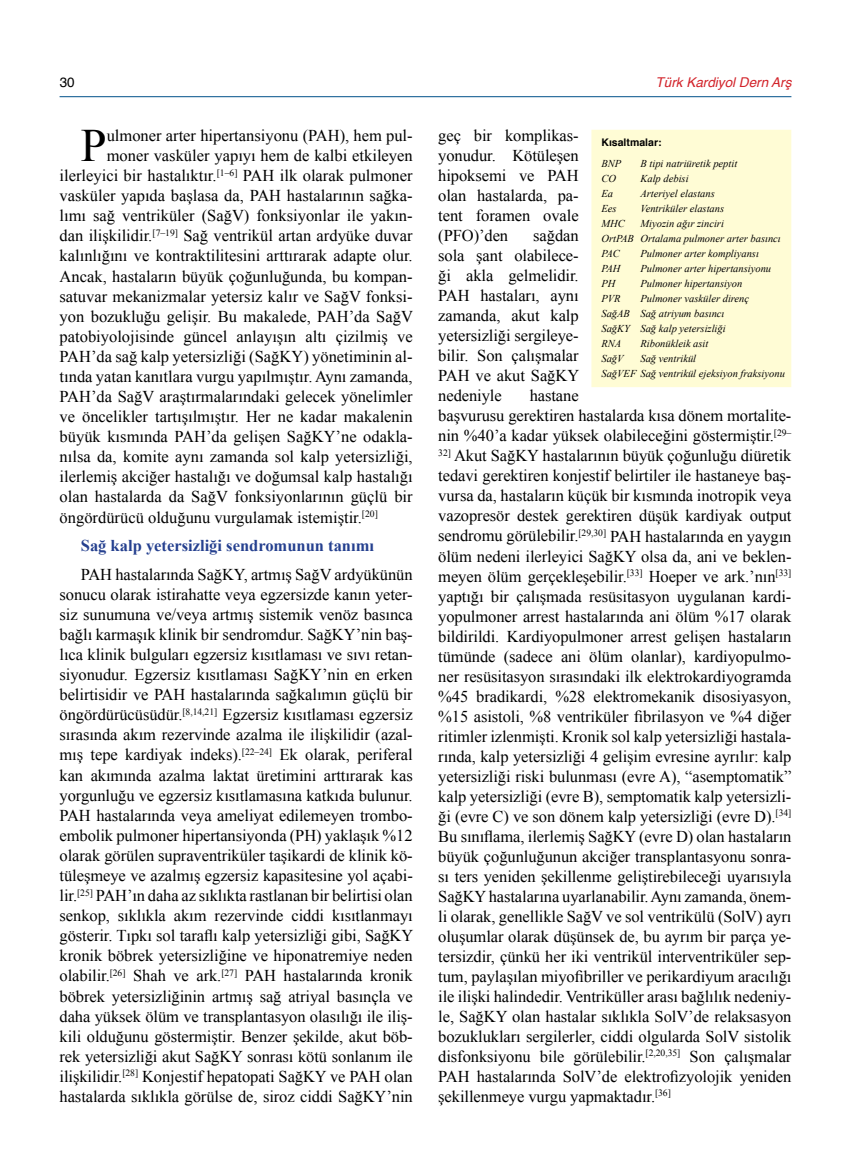
<style>
.page{position:relative;width:851px;height:1170px;background:#fff}
.page>*{position:absolute;margin:0;border:0;box-sizing:border-box;transform-origin:0 0}
.t1{font:46.35px "Times New Roman";color:#000}
.t2{font:16.5px/20px "Times New Roman";letter-spacing:-.005em;color:#000;text-align:justify}
.t3{font:700 16.5px "Times New Roman";color:#25408f}
.t4{font:italic 13.5px "Helvetica";color:#d2232a}
.t5{font:13.5px "Helvetica";color:#000}
.t6{font:italic 10.5px/15px "Times New Roman";color:#000}
.t7{font:700 10.5px "Helvetica";color:#000}
</style>
<div class="page">
<hr style="left:60px;top:96px;width:731px;height:1px;background:#00508a">
<div style="left:592px;top:130px;width:198px;height:256px;background:#fffcd5"></div>
<div style="left:591px;top:130px;width:200px;height:257px;border:2px solid #fffcd5"></div>
<p class="t5" style="left:60px;top:73px;width:17px">30</p>
<p class="t4" style="left:655px;top:71px;width:137px">Türk Kardiyol Dern Arş</p>
<p class="t2" style="left:438px;top:125px;width:142px">geç bir komplikas&shy;yonudur. Kötüleşen hipoksemi ve PAH olan hastalarda, pa&shy;tent foramen ovale (PFO)’den</p>
<h1 class="t1" style="left:81px;top:114px;width:27px">P</h1>
<p class="t2" style="left:107px;top:125px;width:307px">ulmoner arter hipertansiyonu (PAH), hem pul-</p>
<p class="t7" style="left:601px;top:135px;width:62px">Kısaltmalar:</p>
<p class="t6" style="left:601px;top:156px;width:21px">BNP</p>
<p class="t6" style="left:640px;top:156px;width:98px">B tipi natriüretik peptit</p>
<p class="t6" style="left:601px;top:171px;width:16px">CO</p>
<p class="t6" style="left:640px;top:171px;width:50px">Kalp debisi</p>
<p class="t6" style="left:601px;top:186px;width:13px">Ea</p>
<p class="t6" style="left:640px;top:186px;width:76px">Arteriyel elastans</p>
<p class="t6" style="left:601px;top:201px;width:17px">Ees</p>
<p class="t6" style="left:640px;top:201px;width:85px">Ventriküler elastans</p>
<p class="t6" style="left:601px;top:216px;width:25px">MHC</p>
<p class="t2" style="left:107px;top:145px;width:307px">moner vasküler yapıyı hem de kalbi etkileyen</p>
<p class="t2" style="left:60px;top:165px;width:354px">ilerleyici bir hastalıktır.<sup>[1–6]</sup> PAH ilk olarak pulmoner</p>
<p class="t2" style="left:60px;top:185px;width:354px">vasküler yapıda başlasa da, PAH hastalarının sağka-</p>
<p class="t2" style="left:60px;top:205px;width:354px">lımı sağ ventriküler (SağV) fonksiyonlar ile yakın-</p>
<p class="t2" style="left:60px;top:225px;width:354px">dan ilişkilidir.<sup>[7–19]</sup> Sağ ventrikül artan ardyüke duvar</p>
<p class="t2" style="left:60px;top:246px;width:354px">kalınlığını ve kontraktilitesini arttırarak adapte olur.</p>
<p class="t2" style="left:60px;top:266px;width:354px">Ancak, hastaların büyük çoğunluğunda, bu kompan-</p>
<p class="t2" style="left:60px;top:286px;width:354px">satuvar mekanizmalar yetersiz kalır ve SağV fonksi-</p>
<p class="t2" style="left:60px;top:306px;width:355px">yon bozukluğu gelişir. Bu makalede, PAH’da SağV</p>
<p class="t2" style="left:60px;top:326px;width:354px">patobiyolojisinde güncel anlayışın altı çizilmiş ve</p>
<p class="t2" style="left:60px;top:346px;width:354px">PAH’da sağ kalp yetersizliği (SağKY) yönetiminin al-</p>
<p class="t2" style="left:60px;top:366px;width:354px">tında yatan kanıtlara vurgu yapılmıştır. Aynı zamanda,</p>
<p class="t2" style="left:60px;top:386px;width:354px">PAH’da SağV araştırmalarındaki gelecek yönelimler</p>
<p class="t2" style="left:60px;top:406px;width:354px">ve öncelikler tartışılmıştır. Her ne kadar makalenin</p>
<p class="t2" style="left:60px;top:426px;width:354px">büyük kısmında PAH’da gelişen SağKY’ne odakla-</p>
<p class="t2" style="left:60px;top:446px;width:354px">nılsa da, komite aynı zamanda sol kalp yetersizliği,</p>
<p class="t2" style="left:60px;top:466px;width:354px">ilerlemiş akciğer hastalığı ve doğumsal kalp hastalığı</p>
<p class="t2" style="left:60px;top:486px;width:354px">olan hastalarda da SağV fonksiyonlarının güçlü bir</p>
<p class="t2" style="left:60px;top:506px;width:320px">öngördürücü olduğunu vurgulamak istemiştir.<sup>[20]</sup></p>
<p class="t3" style="left:81px;top:534px;width:295px">Sağ kalp yetersizliği sendromunun tanımı</p>
<p class="t2" style="left:60px;top:564px;width:355px;text-indent:21px">PAH hastalarında SağKY, artmış SağV ardyükünün sonucu olarak istirahatte veya egzersizde kanın yeter&shy;siz sunumuna ve/veya artmış sistemik venöz basınca bağlı karmaşık klinik bir sendromdur. SağKY’nin baş&shy;lıca klinik bulguları egzersiz kısıtlaması ve sıvı retan&shy;siyonudur. Egzersiz kısıtlaması SağKY’nin en erken belirtisidir ve PAH hastalarında sağkalımın güçlü bir öngördürücüsüdür.<sup>[8,14,21]</sup> Egzersiz kısıtlaması egzersiz sırasında akım rezervinde azalma ile ilişkilidir (azal&shy;mış tepe kardiyak indeks).<sup>[22–24]</sup> Ek olarak, periferal kan akımında azalma laktat üretimini arttırarak kas yorgunluğu ve egzersiz kısıtlamasına katkıda bulunur.<br>PAH hastalarında veya ameliyat edilemeyen trombo&shy;embolik pulmoner hipertansiyonda (PH) yaklaşık %12 olarak görülen supraventriküler taşikardi de klinik kö&shy;tüleşmeye ve azalmış egzersiz kapasitesine yol açabi&shy;lir.<sup>[25]</sup> PAH’ın daha az sıklıkta rastlanan bir belirtisi olan senkop, sıklıkla akım rezervinde ciddi kısıtlanmayı gösterir. Tıpkı sol taraflı kalp yetersizliği gibi, SağKY kronik böbrek yetersizliğine ve hiponatremiye neden olabilir.<sup>[26]</sup> Shah ve ark.<sup>[27]</sup> PAH hastalarında kronik böbrek yetersizliğinin artmış sağ atriyal basınçla ve daha yüksek ölüm ve transplantasyon olasılığı ile iliş&shy;kili olduğunu göstermiştir. Benzer şekilde, akut böb&shy;rek yetersizliği akut SağKY sonrası kötü sonlanım ile ilişkilidir.<sup>[28]</sup> Konjestif hepatopati SağKY ve PAH olan hastalarda sıklıkla görülse de, siroz ciddi SağKY’nin</p>
<p class="t6" style="left:601px;top:216px;width:181px;text-indent:39px">Miyozin ağır zinciri<br>OrtPAB Ortalama pulmoner arter basıncı<br>PAC</p>
<p class="t2" style="left:438px;top:225px;width:142px;text-indent:95px">sağdan sola şant olabilece&shy;ği akla gelmelidir.<br>PAH hastaları, aynı zamanda, akut kalp yetersizliği sergileye&shy;bilir. Son çalışmalar PAH ve akut SağKY nedeniyle</p>
<p class="t6" style="left:640px;top:246px;width:120px">Pulmoner arter kompliyansı</p>
<p class="t6" style="left:601px;top:261px;width:21px">PAH</p>
<p class="t6" style="left:640px;top:261px;width:132px">Pulmoner arter hipertansiyonu</p>
<p class="t6" style="left:601px;top:276px;width:15px">PH</p>
<p class="t6" style="left:640px;top:276px;width:103px">Pulmoner hipertansiyon</p>
<p class="t6" style="left:601px;top:291px;width:21px">PVR</p>
<p class="t6" style="left:601px;top:291px;width:149px;text-indent:39px">Pulmoner vasküler direnç<br>SağAB Sağ atriyum basıncı<br>SağKY Sağ kalp yetersizliği<br>RNA</p>
<p class="t6" style="left:640px;top:336px;width:69px">Ribonükleik asit</p>
<p class="t6" style="left:601px;top:351px;width:185px;text-indent:39px">Sağ ventrikül<br>SağVEF Sağ ventrikül ejeksiyon fraksiyonu</p>
<p class="t6" style="left:601px;top:351px;width:24px">SağV</p>
<p class="t2" style="left:438px;top:385px;width:355px;text-align:left;text-indent:91px">hastane<br>başvurusu gerektiren hastalarda kısa dönem mortalite&shy;nin %40’a kadar yüksek olabileceğini göstermiştir.<sup>[29– 32]</sup> Akut SağKY hastalarının büyük çoğunluğu diüretik tedavi gerektiren konjestif belirtiler ile hastaneye baş&shy;vursa da, hastaların küçük bir kısmında inotropik veya vazopresör destek gerektiren düşük kardiyak output sendromu görülebilir.<sup>[29,30]</sup> PAH hastalarında en yaygın ölüm nedeni ilerleyici SağKY olsa da, ani ve beklen&shy;meyen ölüm gerçekleşebilir.<sup>[33]</sup> Hoeper ve ark.’nın<sup>[33] </sup>yaptığı bir çalışmada resüsitasyon uygulanan kardi&shy;yopulmoner arrest hastalarında ani ölüm %17 olarak bildirildi. Kardiyopulmoner arrest gelişen hastaların tümünde (sadece ani ölüm olanlar), kardiyopulmo&shy;ner resüsitasyon sırasındaki ilk elektrokardiyogramda %45 bradikardi, %28 elektromekanik disosiyasyon, %15 asistoli, %8 ventriküler fibrilasyon ve %4 diğer ritimler izlenmişti. Kronik sol kalp yetersizliği hastala&shy;rında, kalp yetersizliği 4 gelişim evresine ayrılır: kalp yetersizliği riski bulunması (evre A), “asemptomatik” kalp yetersizliği (evre B), semptomatik kalp yetersizli&shy;ği (evre C) ve son dönem kalp yetersizliği (evre D).<sup>[34] </sup>Bu sınıflama, ilerlemiş SağKY (evre D) olan hastaların büyük çoğunluğunun akciğer transplantasyonu sonra&shy;sı ters yeniden şekillenme geliştirebileceği uyarısıyla SağKY hastalarına uyarlanabilir. Aynı zamanda, önem&shy;li olarak, genellikle SağV ve sol ventrikülü (SolV) ayrı oluşumlar olarak düşünsek de, bu ayrım bir parça ye&shy;tersizdir, çünkü her iki ventrikül interventriküler sep&shy;tum, paylaşılan miyofibriller ve perikardiyum aracılığı ile ilişki halindedir. Ventriküller arası bağlılık nedeniy&shy;le, SağKY olan hastalar sıklıkla SolV’de relaksasyon bozuklukları sergilerler, ciddi olgularda SolV sistolik disfonksiyonu bile görülebilir.<sup>[2,20,35]</sup> Son çalışmalar PAH hastalarında SolV’de elektrofizyolojik yeniden şekillenmeye vurgu yapmaktadır.<sup>[36]</sup></p>
</div>
